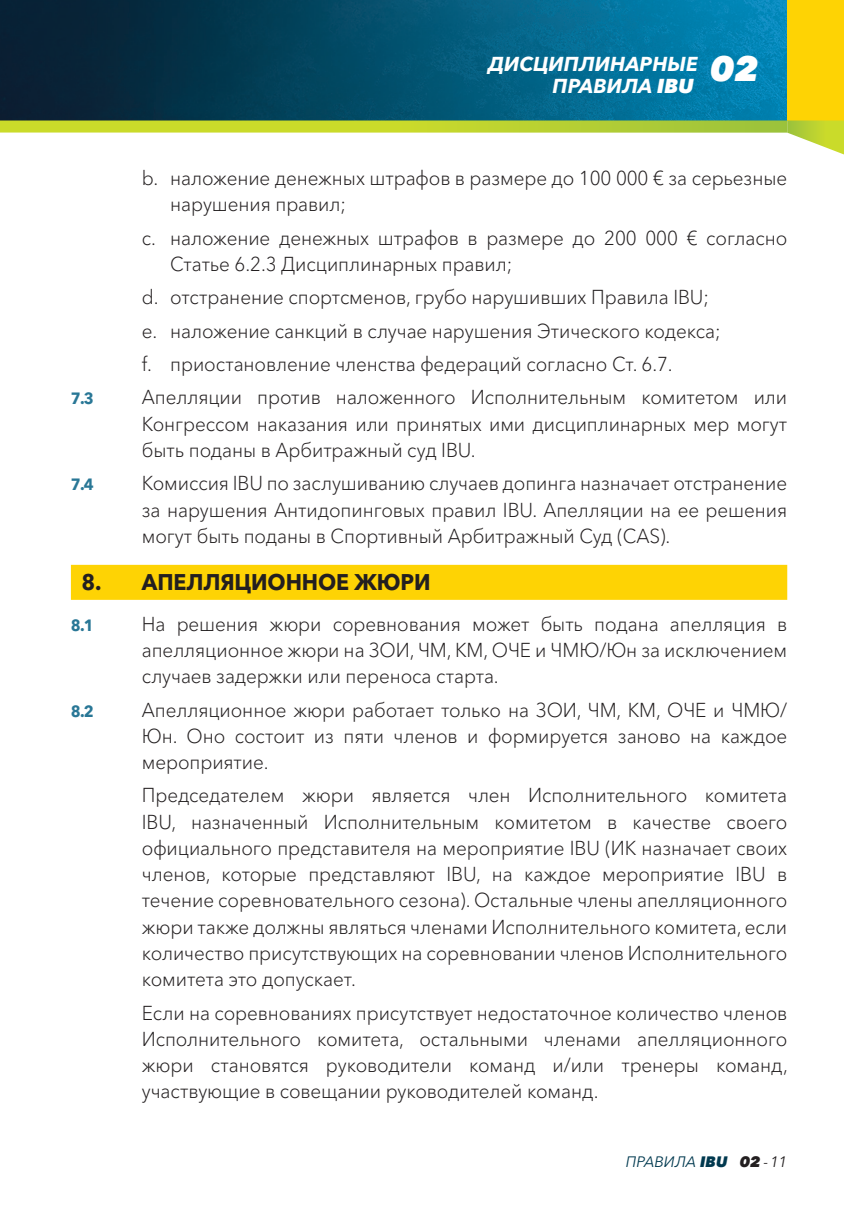
<style>
.page{position:relative;width:844px;height:1205px;background:#fff}
.page>*{position:absolute;margin:0;border:0;box-sizing:border-box;transform-origin:0 0}
.t1{font:700 22.5px "Avenir Next W1 G";letter-spacing:-.005em;color:#231f20;scale:.95 1}
.t2{font:300 20px/26.2px "Avenir Next W1 G";letter-spacing:-.005em;color:#231f20;text-align:justify;scale:.95 1}
.t3{font:italic 700 20px/22.5px "Avenir Next W1 G";color:#fff}
.t4{font:700 16.25px "Avenir Next W1 G";color:#297796;scale:.95 1}
.t5{font:italic 15px "Avenir Next W1 G";color:#01394f}
.s1{font-weight:800}
.s2{font-weight:800;color:#231f20}
.s3{color:#231f20}
</style>
<div class="page">
<img style="left:0;top:0;width:787px;height:120px">
<div style="left:787px;top:0;width:56px;height:120px;background:#fed304"></div>
<svg style="left:787px;top:120px;width:56px;height:34px"></svg>
<svg style="left:0;top:120px;width:787px;height:13px;background:#b9d037"></svg>
<div style="left:71px;top:565px;width:716px;height:35px;background:#fed304"></div>
<p class="t3" style="left:552px;top:53px;width:208px;text-indent:-64px">ДИСЦИПЛИНАРНЫЕ<br>ПРАВИЛА <span class="s1">IBU</span> <sup>02</sup></p>
<p class="t2" style="left:170px;top:165px;width:650px;text-indent:-28px">b. наложение денежных штрафов в размере до 100 000 € за серьезные нарушения правил;</p>
<p class="t2" style="left:170px;top:225px;width:651px;text-indent:-28px">c. наложение денежных штрафов в размере до 200 000 € согласно<br>Статье 6.2.3 Дисциплинарных правил;</p>
<p class="t2" style="left:142px;top:281px;width:610px;line-height:33.2px;text-align:left">d. отстранение спортсменов, грубо нарушивших Правила IBU; e. наложение санкций в случае нарушения Этического кодекса; f. приостановление членства федераций согласно Ст. 6.7.</p>
<p class="t4" style="left:71px;top:389px;width:26px">7.3</p>
<p class="t2" style="left:142px;top:384px;width:680px">Апелляции против наложенного Исполнительным комитетом или Конгрессом наказания или принятых ими дисциплинарных мер могут быть поданы в Арбитражный суд IBU.</p>
<p class="t4" style="left:71px;top:475px;width:26px">7.4</p>
<p class="t2" style="left:142px;top:470px;width:680px">Комиссия IBU по заслушиванию случаев допинга назначает отстранение за нарушения Антидопинговых правил IBU. Апелляции на ее решения могут быть поданы в Спортивный Арбитражный Суд (CAS).</p>
<p class="t1" style="left:81px;top:569px;width:369px">8. АПЕЛЛЯЦИОННОЕ ЖЮРИ</p>
<p class="t4" style="left:71px;top:615px;width:26px">8.1</p>
<p class="t2" style="left:142px;top:611px;width:680px">На решения жюри соревнования может быть подана апелляция в апелляционное жюри на ЗОИ, ЧМ, КМ, ОЧЕ и ЧМЮ/Юн за исключением случаев задержки или переноса старта.</p>
<p class="t4" style="left:71px;top:701px;width:26px">8.2</p>
<p class="t2" style="left:142px;top:696px;width:680px">Апелляционное жюри работает только на ЗОИ, ЧМ, КМ, ОЧЕ и ЧМЮ/ Юн. Оно состоит из пяти членов и формируется заново на каждое мероприятие.</p>
<p class="t2" style="left:142px;top:782px;width:680px">Председателем жюри является член Исполнительного комитета IBU, назначенный Исполнительным комитетом в качестве своего официального представителя на мероприятие IBU (ИК назначает своих членов, которые представляют IBU, на каждое мероприятие IBU в течение соревновательного сезона). Остальные члены апелляционного жюри также должны являться членами Исполнительного комитета, если количество присутствующих на соревновании членов Исполнительного комитета это допускает.</p>
<p class="t2" style="left:142px;top:999px;width:681px">Если на соревнованиях присутствует недостаточное количество членов Исполнительного комитета, остальными членами апелляционного жюри становятся руководители команд и/или тренеры команд, участвующие в совещании руководителей команд.</p>
<p class="t5" style="left:625px;top:1152px;width:163px">ПРАВИЛА <span class="s1">IBU</span> <span class="s2">02</span> <span class="s3">- 11</span></p>
</div>
